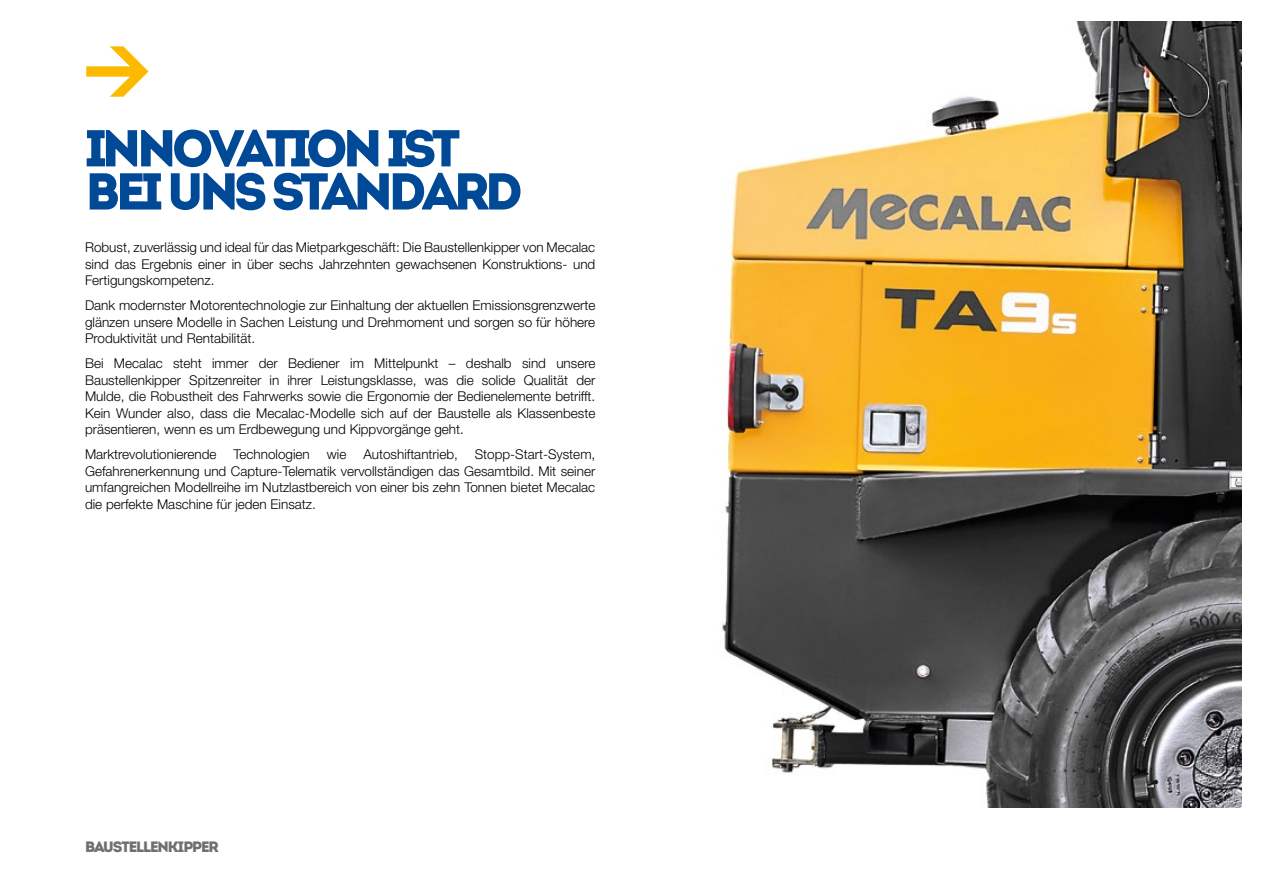
<style>
.page{position:relative;width:1263px;height:893px;background:#fff}
.page>*{position:absolute;margin:0;border:0;box-sizing:border-box;transform-origin:0 0}
.t1{font:51.75px/43px "Intro";letter-spacing:-.1em;color:#004996}
.t2{font:900 15px "Intro";letter-spacing:-.07em;color:#706f6f}
.t3{font:300 13.5px/16.5px "Helvetica Neue LT Pro";color:#000;text-align:justify}
</style>
<div class="page">
<img style="left:722px;top:21px;width:520px;height:787px">
<svg style="left:86px;top:46px;width:63px;height:51px"></svg>
<h1 class="t1" style="left:85px;top:127px;width:439px">INNOVATION IST<br>BEI UNS STANDARD</h1>
<p class="t3" style="left:85px;top:239px;width:512px">Robust, zuverlässig und ideal für das Mietparkgeschäft: Die Baustellenkipper von Mecalac sind das Ergebnis einer in über sechs Jahrzehnten gewachsenen Konstruktions- und Fertigungskompetenz.</p>
<p class="t3" style="left:85px;top:297px;width:512px">Dank modernster Motorentechnologie zur Einhaltung der aktuellen Emissionsgrenzwerte glänzen unsere Modelle in Sachen Leistung und Drehmoment und sorgen so für höhere Produktivität und Rentabilität.</p>
<p class="t3" style="left:85px;top:355px;width:512px">Bei Mecalac steht immer der Bediener im Mittelpunkt – deshalb sind unsere Baustellenkipper Spitzenreiter in ihrer Leistungsklasse, was die solide Qualität der Mulde, die Robustheit des Fahrwerks sowie die Ergonomie der Bedienelemente betrifft.<br>Kein Wunder also, dass die Mecalac-Modelle sich auf der Baustelle als Klassenbeste präsentieren, wenn es um Erdbewegung und Kippvorgänge geht.</p>
<p class="t3" style="left:85px;top:446px;width:133px">Marktrevolutionierende</p>
<p class="t3" style="left:234px;top:446px;width:78px">Technologien</p>
<p class="t3" style="left:327px;top:446px;width:21px">wie</p>
<p class="t3" style="left:363px;top:446px;width:96px">Autoshiftantrieb,</p>
<p class="t3" style="left:85px;top:446px;width:512px;text-indent:390px">Stopp-Start-System, Gefahrenerkennung und Capture-Telematik vervollständigen das Gesamtbild. Mit seiner umfangreichen Modellreihe im Nutzlastbereich von einer bis zehn Tonnen bietet Mecalac die perfekte Maschine für jeden Einsatz.</p>
<p class="t2" style="left:85px;top:837px;width:135px">BAUSTELLENKIPPER</p>
</div>
